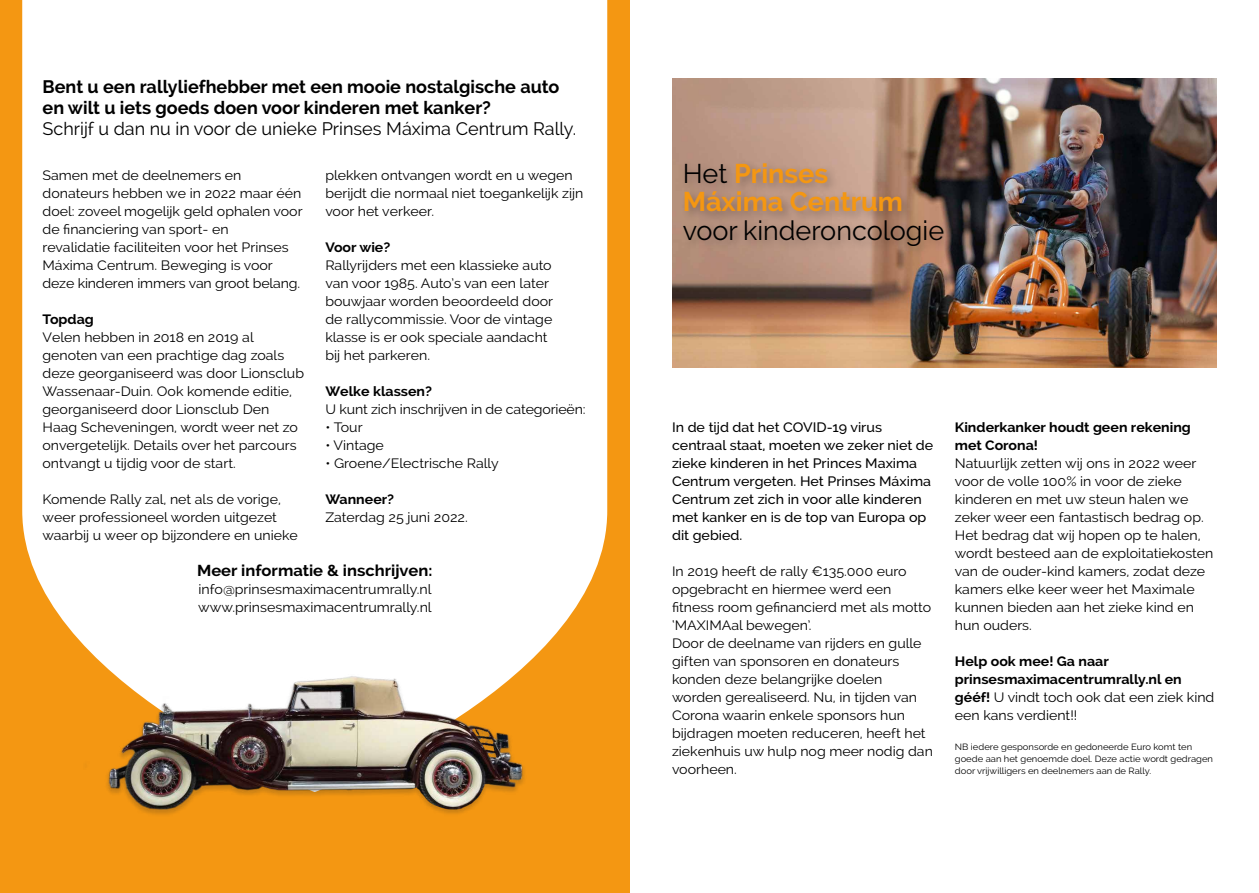
<style>
.page{position:relative;width:1259px;height:893px;background:#fff}
.page>*{position:absolute;margin:0;border:0;box-sizing:border-box;transform-origin:0 0}
.t1{font:700 27px/28.5px "Raleway";color:#f49712}
.t2{font:27px "Raleway";color:#000}
.t3{font:700 18px/21px "Raleway";color:#000}
.t4{font:18px "Raleway";color:#000}
.t5{font:700 15.75px "Raleway";color:#000;scale:1.05 1}
.t6{font:13.5px/18px "Raleway";color:#000;scale:1.05 1}
.t7{font:500 13.5px/18px "Raleway";color:#000;scale:1.05 1}
.t8{font:700 13.5px/18px "Raleway";color:#000;scale:1.05 1}
.t9{font:9px/12px "Raleway";color:#000;scale:1.05 1}
.s1{font-weight:400;color:#000}
.s2{font-weight:400}
</style>
<div class="page">
<div style="left:0;top:0;width:629px;height:893px;background:#f49712"></div>
<div style="left:22px;top:0;width:585px;height:658px;background:#fff"></div>
<img style="left:96px;top:658px;width:437px;height:157px">
<img style="left:672px;top:79px;width:544px;height:289px">
<div style="left:680px;top:159px;width:275px;height:99px;background:#000;opacity:.25"></div>
<h2 class="t3" style="left:43px;top:77px;width:518px">Bent u een rallyliefhebber met een mooie nostalgische auto en wilt u iets goeds doen voor kinderen met kanker?</h2>
<h2 class="t4" style="left:43px;top:119px;width:535px">Schrijf u dan nu in voor de unieke Prinses Máxima Centrum Rally.</h2>
<p class="t6" style="left:43px;top:166px;width:249px">Samen met de deelnemers en donateurs hebben we in 2022 maar één doel: zoveel mogelijk geld ophalen voor de financiering van sport- en<br>revalidatie faciliteiten voor het Prinses Máxima Centrum. Beweging is voor deze kinderen immers van groot belang.</p>
<p class="t8" style="left:43px;top:310px;width:50px">Topdag</p>
<p class="t6" style="left:43px;top:328px;width:251px">Velen hebben in 2018 en 2019 al genoten van een prachtige dag zoals deze georganiseerd was door Lionsclub Wassenaar-Duin. Ook komende editie, georganiseerd door Lionsclub Den Haag Scheveningen, wordt weer net zo onvergetelijk. Details over het parcours ontvangt u tijdig voor de start.</p>
<p class="t6" style="left:43px;top:490px;width:245px">Komende Rally zal, net als de vorige, weer professioneel worden uitgezet waarbij u weer op bijzondere en unieke</p>
<p class="t6" style="left:325px;top:166px;width:247px">plekken ontvangen wordt en u wegen berijdt die normaal niet toegankelijk zijn voor het verkeer.</p>
<p class="t8" style="left:325px;top:238px;width:63px">Voor wie?</p>
<p class="t6" style="left:325px;top:256px;width:218px">Rallyrijders met een klassieke auto van voor 1985. Auto’s van een later bouwjaar worden beoordeeld door de rallycommissie. Voor de vintage klasse is er ook speciale aandacht bij het parkeren.</p>
<p class="t8" style="left:325px;top:382px;width:103px">Welke klassen?</p>
<p class="t6" style="left:325px;top:400px;width:249px">U kunt zich inschrijven in de categorieën:</p>
<p class="t6" style="left:325px;top:418px;width:37px">• Tour</p>
<p class="t6" style="left:325px;top:436px;width:57px">• Vintage</p>
<p class="t6" style="left:325px;top:454px;width:167px">• Groene/Electrische Rally</p>
<p class="t8" style="left:325px;top:490px;width:67px">Wanneer?</p>
<p class="t6" style="left:325px;top:508px;width:137px">Zaterdag 25 juni 2022.</p>
<p class="t5" style="left:197px;top:561px;width:226px">Meer informatie &amp; inschrijven:</p>
<p class="t6" style="left:198px;top:580px;width:224px">info@prinsesmaximacentrumrally.nl www.prinsesmaximacentrumrally.nl</p>
<h1 class="t1" style="left:682px;top:159px;width:222px"><span class="s1">Het</span> Prinses<br>Máxima Centrum</h1>
<h1 class="t2" style="left:682px;top:215px;width:263px">voor kinderoncologie</h1>
<p class="t7" style="left:672px;top:418px;width:250px">In de tijd dat het COVID-19 virus centraal staat, moeten we zeker niet de zieke kinderen in het Princes Maxima<br>Centrum vergeten. Het Prinses Máxima<br>Centrum zet zich in voor alle kinderen met kanker en is de top van Europa op dit gebied.</p>
<p class="t6" style="left:672px;top:562px;width:250px">In 2019 heeft de rally €135.000 euro opgebracht en hiermee werd een fitness room gefinancierd met als motto ‘MAXIMAal bewegen’.<br>Door de deelname van rijders en gulle giften van sponsoren en donateurs konden deze belangrijke doelen worden gerealiseerd. Nu, in tijden van<br>Corona waarin enkele sponsors hun bijdragen moeten reduceren, heeft het ziekenhuis uw hulp nog meer nodig dan voorheen.</p>
<p class="t8" style="left:955px;top:418px;width:226px">Kinderkanker houdt geen rekening met Corona!</p>
<p class="t6" style="left:955px;top:454px;width:248px">Natuurlijk zetten wij ons in 2022 weer voor de volle 100% in voor de zieke kinderen en met uw steun halen we zeker weer een fantastisch bedrag op.<br>Het bedrag dat wij hopen op te halen, wordt besteed aan de exploitatiekosten van de ouder-kind kamers, zodat deze kamers elke keer weer het Maximale kunnen bieden aan het zieke kind en hun ouders.</p>
<p class="t8" style="left:955px;top:652px;width:249px">Help ook mee! Ga naar prinsesmaximacentrumrally.nl en gééf! <span class="s2">U vindt toch ook dat een ziek kind een kans verdient!!</span></p>
<p class="t9" style="left:955px;top:741px;width:247px">NB iedere gesponsorde en gedoneerde Euro komt ten goede aan het genoemde doel. Deze actie wordt gedragen door vrijwilligers en deelnemers aan de Rally.</p>
</div>
